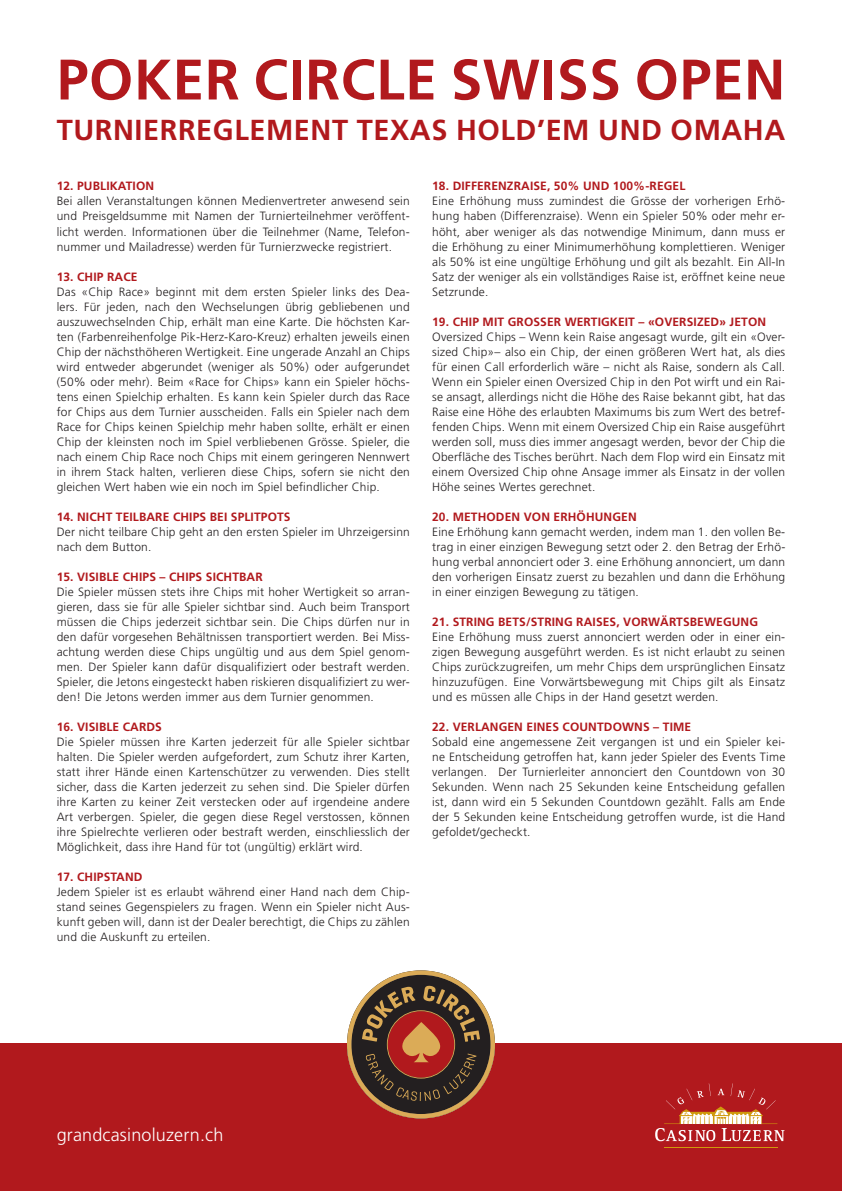
<style>
.page{position:relative;width:842px;height:1191px;background:#fff}
.page>*{position:absolute;margin:0;border:0;box-sizing:border-box;transform-origin:0 0}
.t1{font:700 57px "Frutiger LT";letter-spacing:.01em;color:#b1191d}
.t2{font:700 28.9px "Frutiger LT";letter-spacing:.02em;color:#b1191d}
.t3{font:300 18px "Frutiger LT";letter-spacing:.01em;color:#fff}
.t4{font:300 12px/15px "Frutiger LT";letter-spacing:.015em;color:#231f20;text-align:justify}
.t5{font:700 12px "Frutiger LT";letter-spacing:.01em;color:#b1191d}
</style>
<div class="page">
<div style="left:0;top:1043px;width:842px;height:148px;background:#b1191d"></div>
<svg style="left:347px;top:970px;width:148px;height:148px"></svg>
<hr style="left:664px;top:1146px;width:113px;height:1px;background:#d0990c">
<svg style="left:655px;top:1083px;width:130px;height:58px"></svg>
<h1 class="t1" style="left:57px;top:46px;width:730px">POKER CIRCLE SWISS OPEN</h1>
<h2 class="t2" style="left:57px;top:113px;width:730px">TURNIERREGLEMENT TEXAS HOLD’EM UND OMAHA</h2>
<p class="t5" style="left:57px;top:179px;width:99px">12. PUBLIKATION</p>
<p class="t4" style="left:57px;top:194px;width:355px">Bei allen Veranstaltungen können Medienvertreter anwesend sein und Preisgeldsumme mit Namen der Turnierteilnehmer veröffent&shy;licht werden. Informationen über die Teilnehmer (Name, Telefon&shy;nummer und Mailadresse) werden für Turnierzwecke registriert.</p>
<p class="t5" style="left:57px;top:269px;width:82px">13. CHIP RACE</p>
<p class="t4" style="left:57px;top:284px;width:355px">Das «Chip Race» beginnt mit dem ersten Spieler links des Dea&shy;lers. Für jeden, nach den Wechselungen übrig gebliebenen und auszuwechselnden Chip, erhält man eine Karte. Die höchsten Kar&shy;ten (Farbenreihenfolge Pik-Herz-Karo-Kreuz) erhalten jeweils einen Chip der nächsthöheren Wertigkeit. Eine ungerade Anzahl an Chips wird entweder abgerundet (weniger als 50%) oder aufgerundet (50% oder mehr). Beim «Race for Chips» kann ein Spieler höchs&shy;tens einen Spielchip erhalten. Es kann kein Spieler durch das Race for Chips aus dem Turnier ausscheiden. Falls ein Spieler nach dem Race for Chips keinen Spielchip mehr haben sollte, erhält er einen Chip der kleinsten noch im Spiel verbliebenen Grösse. Spieler, die nach einem Chip Race noch Chips mit einem geringeren Nennwert in ihrem Stack halten, verlieren diese Chips, sofern sie nicht den gleichen Wert haben wie ein noch im Spiel befindlicher Chip.</p>
<p class="t5" style="left:57px;top:509px;width:235px">14. NICHT TEILBARE CHIPS BEI SPLITPOTS</p>
<p class="t4" style="left:57px;top:524px;width:355px">Der nicht teilbare Chip geht an den ersten Spieler im Uhrzeigersinn nach dem Button.</p>
<p class="t5" style="left:57px;top:569px;width:208px">15. VISIBLE CHIPS – CHIPS SICHTBAR</p>
<p class="t4" style="left:57px;top:584px;width:355px">Die Spieler müssen stets ihre Chips mit hoher Wertigkeit so arran&shy;gieren, dass sie für alle Spieler sichtbar sind. Auch beim Transport müssen die Chips jederzeit sichtbar sein. Die Chips dürfen nur in den dafür vorgesehen Behältnissen transportiert werden. Bei Miss&shy;achtung werden diese Chips ungültig und aus dem Spiel genom&shy;men. Der Spieler kann dafür disqualifiziert oder bestraft werden.<br>Spieler, die Jetons eingesteckt haben riskieren disqualifiziert zu wer&shy;den! Die Jetons werden immer aus dem Turnier genommen.</p>
<p class="t5" style="left:57px;top:719px;width:107px">16. VISIBLE CARDS</p>
<p class="t4" style="left:57px;top:734px;width:355px">Die Spieler müssen ihre Karten jederzeit für alle Spieler sichtbar halten. Die Spieler werden aufgefordert, zum Schutz ihrer Karten, statt ihrer Hände einen Kartenschützer zu verwenden. Dies stellt sicher, dass die Karten jederzeit zu sehen sind. Die Spieler dürfen ihre Karten zu keiner Zeit verstecken oder auf irgendeine andere Art verbergen. Spieler, die gegen diese Regel verstossen, können ihre Spielrechte verlieren oder bestraft werden, einschliesslich der Möglichkeit, dass ihre Hand für tot (ungültig) erklärt wird.</p>
<p class="t5" style="left:57px;top:869px;width:87px">17. CHIPSTAND</p>
<p class="t4" style="left:57px;top:884px;width:355px">Jedem Spieler ist es erlaubt während einer Hand nach dem Chip&shy;stand seines Gegenspielers zu fragen. Wenn ein Spieler nicht Aus&shy;kunft geben will, dann ist der Dealer berechtigt, die Chips zu zählen und die Auskunft zu erteilen.</p>
<p class="t5" style="left:432px;top:179px;width:255px">18. DIFFERENZRAISE, 50% UND 100%-REGEL</p>
<p class="t4" style="left:432px;top:194px;width:355px">Eine Erhöhung muss zumindest die Grösse der vorherigen Erhö&shy;hung haben (Differenzraise). Wenn ein Spieler 50% oder mehr er&shy;höht, aber weniger als das notwendige Minimum, dann muss er die Erhöhung zu einer Minimumerhöhung komplettieren. Weniger als 50% ist eine ungültige Erhöhung und gilt als bezahlt. Ein All-In Satz der weniger als ein vollständiges Raise ist, eröffnet keine neue Setzrunde.</p>
<p class="t5" style="left:432px;top:314px;width:335px">19. CHIP MIT GROSSER WERTIGKEIT – «OVERSIZED» JETON</p>
<p class="t4" style="left:432px;top:329px;width:355px">Oversized Chips – Wenn kein Raise angesagt wurde, gilt ein «Over&shy;sized Chip»– also ein Chip, der einen größeren Wert hat, als dies für einen Call erforderlich wäre – nicht als Raise, sondern als Call.<br>Wenn ein Spieler einen Oversized Chip in den Pot wirft und ein Rai&shy;se ansagt, allerdings nicht die Höhe des Raise bekannt gibt, hat das Raise eine Höhe des erlaubten Maximums bis zum Wert des betref&shy;fenden Chips. Wenn mit einem Oversized Chip ein Raise ausgeführt werden soll, muss dies immer angesagt werden, bevor der Chip die Oberfläche des Tisches berührt. Nach dem Flop wird ein Einsatz mit einem Oversized Chip ohne Ansage immer als Einsatz in der vollen Höhe seines Wertes gerechnet.</p>
<p class="t5" style="left:432px;top:509px;width:206px">20. METHODEN VON ERHÖHUNGEN</p>
<p class="t4" style="left:432px;top:524px;width:355px">Eine Erhöhung kann gemacht werden, indem man 1. den vollen Be&shy;trag in einer einzigen Bewegung setzt oder 2. den Betrag der Erhö&shy;hung verbal annonciert oder 3. eine Erhöhung annonciert, um dann den vorherigen Einsatz zuerst zu bezahlen und dann die Erhöhung in einer einzigen Bewegung zu tätigen.</p>
<p class="t5" style="left:432px;top:614px;width:327px">21. STRING BETS/STRING RAISES, VORWÄRTSBEWEGUNG</p>
<p class="t4" style="left:432px;top:629px;width:355px">Eine Erhöhung muss zuerst annonciert werden oder in einer ein&shy;zigen Bewegung ausgeführt werden. Es ist nicht erlaubt zu seinen Chips zurückzugreifen, um mehr Chips dem ursprünglichen Einsatz hinzuzufügen. Eine Vorwärtsbewegung mit Chips gilt als Einsatz und es müssen alle Chips in der Hand gesetzt werden.</p>
<p class="t5" style="left:432px;top:719px;width:261px">22. VERLANGEN EINES COUNTDOWNS – TIME</p>
<p class="t4" style="left:432px;top:734px;width:355px">Sobald eine angemessene Zeit vergangen ist und ein Spieler kei&shy;ne Entscheidung getroffen hat, kann jeder Spieler des Events Time verlangen. Der Turnierleiter annonciert den Countdown von 30<br>Sekunden. Wenn nach 25 Sekunden keine Entscheidung gefallen ist, dann wird ein 5 Sekunden Countdown gezählt. Falls am Ende der 5 Sekunden keine Entscheidung getroffen wurde, ist die Hand gefoldet/gecheckt.</p>
<h3 class="t3" style="left:57px;top:1125px;width:168px">grandcasinoluzern.ch</h3>
</div>
